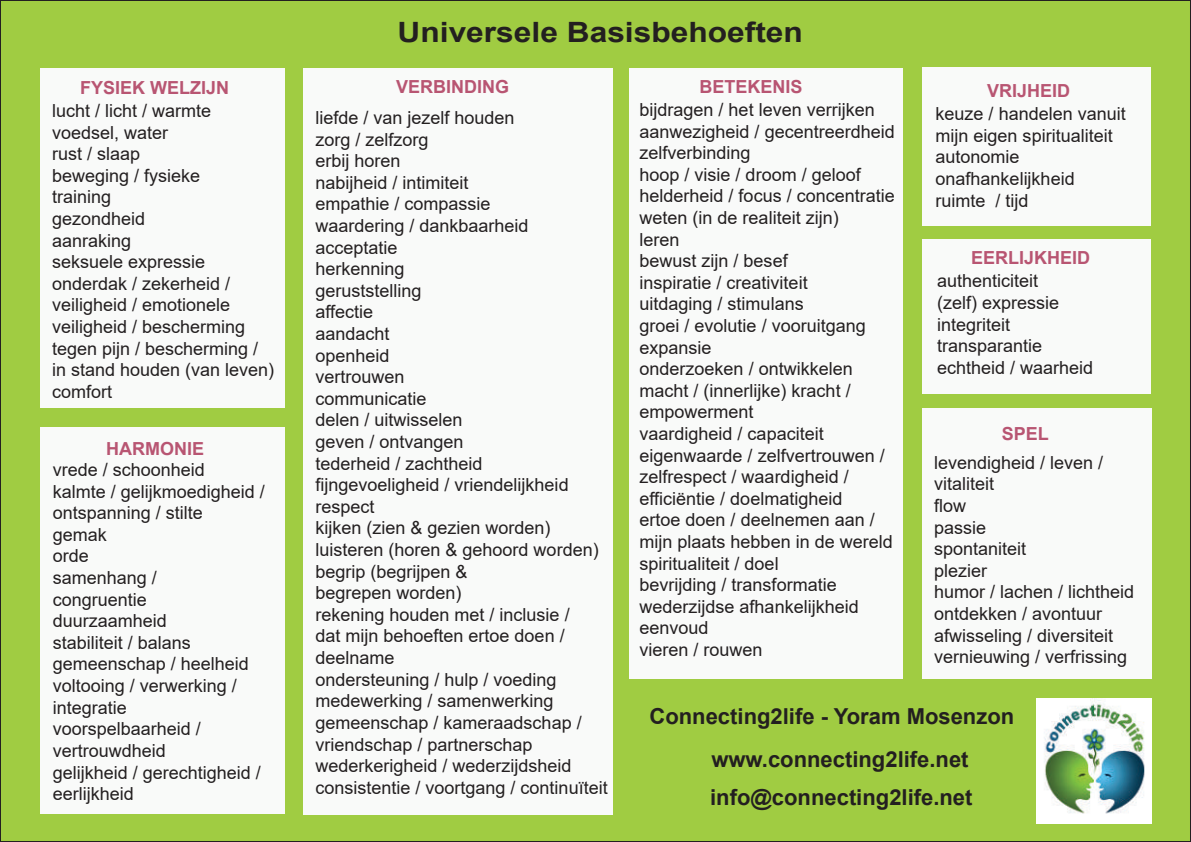
<style>
.page{position:relative;width:1191px;height:842px;background:#a0cc42}
.page>*{position:absolute;margin:0;border:0;box-sizing:border-box;transform-origin:0 0}
.t1{font:700 28px "Arial";color:#231f20;scale:1.13 1}
.t2{font:700 22px/38px "Arial";color:#231f20}
.t3{font:18px/21.6px "Arial";color:#231f20}
.t4{font:700 18px "Arial";color:#b85572}
</style>
<div class="page">
<div style="left:40px;top:68px;width:245px;height:340px;background:#f9faf9"></div>
<div style="left:922px;top:408px;width:229px;height:270px;background:#f9faf9"></div>
<div style="left:303px;top:68px;width:310px;height:747px;background:#f9faf9"></div>
<div style="left:629px;top:68px;width:273px;height:610px;background:#f9faf9"></div>
<div style="left:922px;top:68px;width:228px;height:158px;background:#f9faf9"></div>
<div style="left:922px;top:239px;width:228px;height:155px;background:#f9faf9"></div>
<div style="left:40px;top:427px;width:245px;height:386px;background:#f9faf9"></div>
<img style="left:1036px;top:698px;width:115px;height:125px">
<h1 class="t1" style="left:397px;top:12px;width:360px">Universele Basisbehoeften</h1>
<p class="t4" style="left:699px;top:74px;width:105px">BETEKENIS</p>
<p class="t4" style="left:80px;top:75px;width:151px">FYSIEK WELZIJN</p>
<p class="t4" style="left:396px;top:74px;width:115px">VERBINDING</p>
<p class="t3" style="left:315px;top:107px;width:294px">liefde / van jezelf houden<br>zorg / zelfzorg<br>erbij horen<br>nabijheid / intimiteit<br>empathie / compassie<br>waardering / dankbaarheid acceptatie<br>herkenning<br>geruststelling<br>affectie<br>aandacht<br>openheid<br>vertrouwen<br>communicatie<br>delen / uitwisselen<br>geven / ontvangen<br>tederheid / zachtheid fijngevoeligheid / vriendelijkheid respect<br>kijken (zien &amp; gezien worden) luisteren (horen &amp; gehoord worden) begrip (begrijpen &amp;<br>begrepen worden)<br>rekening houden met / inclusie /<br>dat mijn behoeften ertoe doen / deelname<br>ondersteuning / hulp / voeding medewerking / samenwerking gemeenschap / kameraadschap / vriendschap / partnerschap wederkerigheid / wederzijdsheid consistentie / voortgang / continuïteit</p>
<p class="t3" style="left:639px;top:99px;width:257px">bijdragen / het leven verrijken aanwezigheid / gecentreerdheid zelfverbinding<br>hoop / visie / droom / geloof helderheid / focus / concentratie weten (in de realiteit zijn)<br>leren<br>bewust zijn / besef<br>inspiratie / creativiteit<br>uitdaging / stimulans<br>groei / evolutie / vooruitgang expansie<br>onderzoeken / ontwikkelen macht / (innerlijke) kracht / empowerment<br>vaardigheid / capaciteit eigenwaarde / zelfvertrouwen / zelfrespect / waardigheid / efficiëntie / doelmatigheid<br>ertoe doen / deelnemen aan / mijn plaats hebben in de wereld spiritualiteit / doel<br>bevrijding / transformatie wederzijdse afhankelijkheid eenvoud<br>vieren / rouwen</p>
<p class="t4" style="left:987px;top:78px;width:85px">VRIJHEID</p>
<p class="t3" style="left:52px;top:100px;width:224px">lucht / licht / warmte voedsel, water<br>rust / slaap<br>beweging / fysieke<br>training<br>gezondheid<br>aanraking<br>seksuele expressie onderdak / zekerheid / veiligheid / emotionele veiligheid / bescherming tegen pijn / bescherming / in stand houden (van leven) comfort</p>
<p class="t3" style="left:935px;top:103px;width:192px">keuze / handelen vanuit mijn eigen spiritualiteit autonomie onafhankelijkheid ruimte / tijd</p>
<p class="t4" style="left:971px;top:245px;width:121px">EERLIJKHEID</p>
<p class="t3" style="left:937px;top:270px;width:158px">authenticiteit<br>(zelf) expressie integriteit transparantie echtheid / waarheid</p>
<p class="t4" style="left:1001px;top:421px;width:49px">SPEL</p>
<p class="t4" style="left:106px;top:436px;width:99px">HARMONIE</p>
<p class="t3" style="left:934px;top:451px;width:202px">levendigheid / leven / vitaliteit<br>flow<br>passie<br>spontaniteit<br>plezier<br>humor / lachen / lichtheid ontdekken / avontuur afwisseling / diversiteit vernieuwing / verfrissing</p>
<p class="t3" style="left:53px;top:459px;width:214px">vrede / schoonheid<br>kalmte / gelijkmoedigheid / ontspanning / stilte<br>gemak<br>orde<br>samenhang /<br>congruentie duurzaamheid<br>stabiliteit / balans gemeenschap / heelheid voltooing / verwerking / integratie voorspelbaarheid / vertrouwdheid<br>gelijkheid / gerechtigheid / eerlijkheid</p>
<p class="t2" style="left:649px;top:698px;width:366px">Connecting2life - Yoram Mosenzon</p>
<p class="t2" style="left:710px;top:741px;width:264px">www.connecting2life.net info@connecting2life.net</p>
</div>
